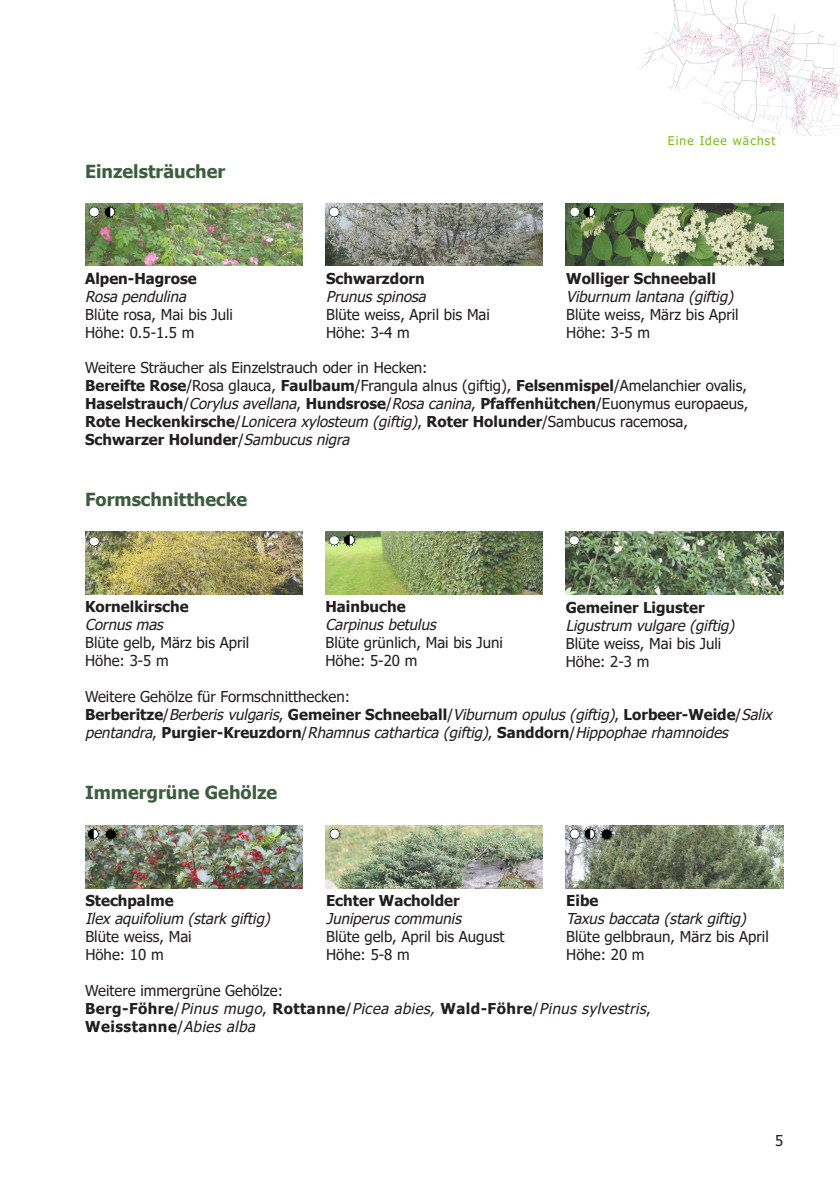
<style>
.page{position:relative;width:840px;height:1191px;background:#fff}
.page>*{position:absolute;margin:0;border:0;box-sizing:border-box;transform-origin:0 0}
.Lauftext{font:700 18px "Tahoma";color:#3d5d3f}
.Lauftext-2{font:italic 15px/18px "Tahoma";color:#231f20}
.Lauftext-3{font:15px "Tahoma";color:#231f20}
.Lauftext-4{font:700 15px/18px "Tahoma";color:#231f20}
.Lauftext-5{font:700 15px "Tahoma";letter-spacing:.03em;color:#231f20}
.t1{font:12px "Tahoma";letter-spacing:.095em;color:#76bf12}
.s1{font-weight:400}
.s2{font-weight:400;font-style:italic}
.s3{font-weight:700;font-style:normal}
.s4{font-style:normal}
</style>
<div class="page">
<img style="left:639px;top:0;width:200px;height:136px">
<img style="left:565px;top:203px;width:217px;height:63px">
<img style="left:85px;top:203px;width:217px;height:63px">
<img style="left:85px;top:532px;width:217px;height:62px">
<img style="left:565px;top:532px;width:217px;height:62px">
<img style="left:325px;top:204px;width:217px;height:62px">
<img style="left:325px;top:532px;width:217px;height:62px">
<img style="left:85px;top:825px;width:217px;height:63px">
<img style="left:325px;top:825px;width:217px;height:63px">
<img style="left:565px;top:825px;width:217px;height:63px">
<img style="left:103px;top:826px;width:15px;height:15px">
<img style="left:86px;top:203px;width:32px;height:16px">
<img style="left:326px;top:204px;width:16px;height:15px">
<img style="left:566px;top:203px;width:31px;height:16px">
<img style="left:85px;top:825px;width:16px;height:16px">
<img style="left:327px;top:826px;width:15px;height:15px">
<img style="left:567px;top:825px;width:30px;height:16px">
<img style="left:599px;top:826px;width:15px;height:15px">
<img style="left:87px;top:533px;width:15px;height:15px">
<img style="left:326px;top:532px;width:31px;height:15px">
<img style="left:566px;top:532px;width:16px;height:15px">
<p class="Lauftext" style="left:85px;top:159px;width:142px">Einzelsträucher</p>
<p class="Lauftext-4" style="left:85px;top:270px;width:113px">Alpen-Hagrose</p>
<p class="Lauftext-2" style="left:85px;top:288px;width:107px">Rosapendulina</p>
<p class="Lauftext-3" style="left:85px;top:304px;width:149px">Blüte rosa, Mai bis Juli</p>
<p class="Lauftext-3" style="left:85px;top:322px;width:111px">Höhe: 0.5-1.5 m</p>
<p class="Lauftext-4" style="left:326px;top:270px;width:100px">Schwarzdorn</p>
<p class="Lauftext-2" style="left:326px;top:288px;width:106px">Prunusspinosa</p>
<p class="Lauftext-3" style="left:326px;top:304px;width:165px">Blüte weiss, April bis Mai</p>
<p class="Lauftext-3" style="left:326px;top:322px;width:85px">Höhe: 3-4 m</p>
<p class="t1" style="left:667px;top:132px;width:109px">Eine Idee wächst</p>
<p class="Lauftext-4" style="left:566px;top:270px;width:151px">Wolliger Schneeball</p>
<p class="Lauftext-2" style="left:566px;top:288px;width:173px">Viburnum lantana(giftig)</p>
<p class="Lauftext-3" style="left:566px;top:304px;width:174px">Blüte weiss, März bis April</p>
<p class="Lauftext-3" style="left:566px;top:322px;width:85px">Höhe: 3-5 m</p>
<p class="Lauftext-3" style="left:85px;top:358px;width:344px">Weitere Sträucher als Einzelstrauch oder in Hecken:</p>
<p class="Lauftext-4" style="left:85px;top:377px;width:664px">Bereifte Rose<span class="s1">/Rosa glauca,</span> Faulbaum<span class="s1">/Frangula alnus (giftig),</span> Felsenmispel<span class="s1">/Amelanchier ovalis, </span>Haselstrauch<span class="s1">/</span><span class="s2">Corylusavellana</span><span class="s1">,</span> Hundsrose<span class="s1">/</span><span class="s2">Rosacanina</span><span class="s1">,</span> Pfaffenhütchen<span class="s1">/Euonymus europaeus, </span>Rote Heckenkirsche<span class="s1">/</span><span class="s2">Loniceraxylosteum (giftig)</span><span class="s1">,</span> Roter Holunder<span class="s1">/Sambucus racemosa, </span>Schwarzer Holunder<span class="s1">/</span><span class="s2">Sambucusnigra</span></p>
<p class="Lauftext" style="left:85px;top:487px;width:163px">Formschnitthecke</p>
<p class="Lauftext-4" style="left:325px;top:598px;width:82px">Hainbuche</p>
<p class="Lauftext-2" style="left:325px;top:616px;width:116px">Carpinusbetulus</p>
<p class="Lauftext-3" style="left:325px;top:632px;width:179px">Blüte grünlich, Mai bis Juni</p>
<p class="Lauftext-3" style="left:325px;top:650px;width:93px">Höhe: 5-20 m</p>
<p class="Lauftext-3" style="left:85px;top:686px;width:266px">Weitere Gehölze für Formschnitthecken:</p>
<p class="Lauftext-2" style="left:85px;top:706px;width:692px"><span class="s3">Berberitze</span><span class="s4">/</span>Berberisvulgaris<span class="s4">,</span> <span class="s3">Gemeiner Schneeball</span><span class="s4">/</span>Viburnum opulus(giftig)<span class="s4">,</span> <span class="s3">Lorbeer-Weide</span><span class="s4">/</span>Salix pentandra<span class="s4">,</span> <span class="s3">P u r g i e r - K r e u z d o r n</span> <span class="s4">/</span> Rhamnuscathartica(giftig)<span class="s4">,</span> <span class="s3">S a n d d o r n</span> <span class="s4">/</span> Hippophaerhamnoides</p>
<p class="Lauftext-4" style="left:85px;top:598px;width:105px">Kornelkirsche</p>
<p class="Lauftext-2" style="left:85px;top:616px;width:84px">Cornusmas</p>
<p class="Lauftext-3" style="left:85px;top:632px;width:166px">Blüte gelb, März bis April</p>
<p class="Lauftext-3" style="left:85px;top:650px;width:85px">Höhe: 3-5 m</p>
<p class="Lauftext-4" style="left:565px;top:599px;width:140px">Gemeiner Liguster</p>
<p class="Lauftext-2" style="left:565px;top:617px;width:175px">Ligustrum vulgare(giftig)</p>
<p class="Lauftext-3" style="left:565px;top:633px;width:157px">Blüte weiss, Mai bis Juli</p>
<p class="Lauftext-3" style="left:565px;top:651px;width:85px">Höhe: 2-3 m</p>
<p class="Lauftext" style="left:85px;top:779px;width:194px">Immergrüne Gehölze</p>
<p class="Lauftext-4" style="left:85px;top:892px;width:90px">Stechpalme</p>
<p class="Lauftext-2" style="left:85px;top:910px;width:190px">Ilexaquifolium (starkgiftig)</p>
<p class="Lauftext-3" style="left:85px;top:926px;width:108px">Blüte weiss, Mai</p>
<p class="Lauftext-3" style="left:85px;top:944px;width:80px">Höhe: 10 m</p>
<p class="Lauftext-4" style="left:326px;top:892px;width:135px">Echter Wacholder</p>
<p class="Lauftext-2" style="left:326px;top:910px;width:141px">Juniperuscommunis</p>
<p class="Lauftext-3" style="left:326px;top:926px;width:180px">Blüte gelb, April bis August</p>
<p class="Lauftext-3" style="left:326px;top:944px;width:85px">Höhe: 5-8 m</p>
<p class="Lauftext-4" style="left:566px;top:892px;width:34px">Eibe</p>
<p class="Lauftext-2" style="left:566px;top:910px;width:186px">Taxusbaccata(starkgiftig)</p>
<p class="Lauftext-3" style="left:566px;top:926px;width:204px">Blüte gelbbraun, März bis April</p>
<p class="Lauftext-3" style="left:566px;top:944px;width:80px">Höhe: 20 m</p>
<p class="Lauftext-3" style="left:85px;top:980px;width:199px">Weitere immergrüne Gehölze:</p>
<p class="Lauftext-2" style="left:85px;top:1000px;width:567px"><span class="s3">Berg-Föhre</span><span class="s4">/</span>Pinus mugo<span class="s4">,</span> <span class="s3">Rottanne</span><span class="s4">/</span>Picea abies,<span class="s3">Wald-Föhre</span><span class="s4">/</span>Pinus sylvestris<span class="s4">,</span></p>
<p class="Lauftext-5" style="left:85px;top:1015px;width:176px">Weisstanne<span class="s1">/</span><span class="s2">Abies alba</span></p>
<p class="Lauftext-3" style="left:774px;top:1130px;width:10px">5</p>
</div>
